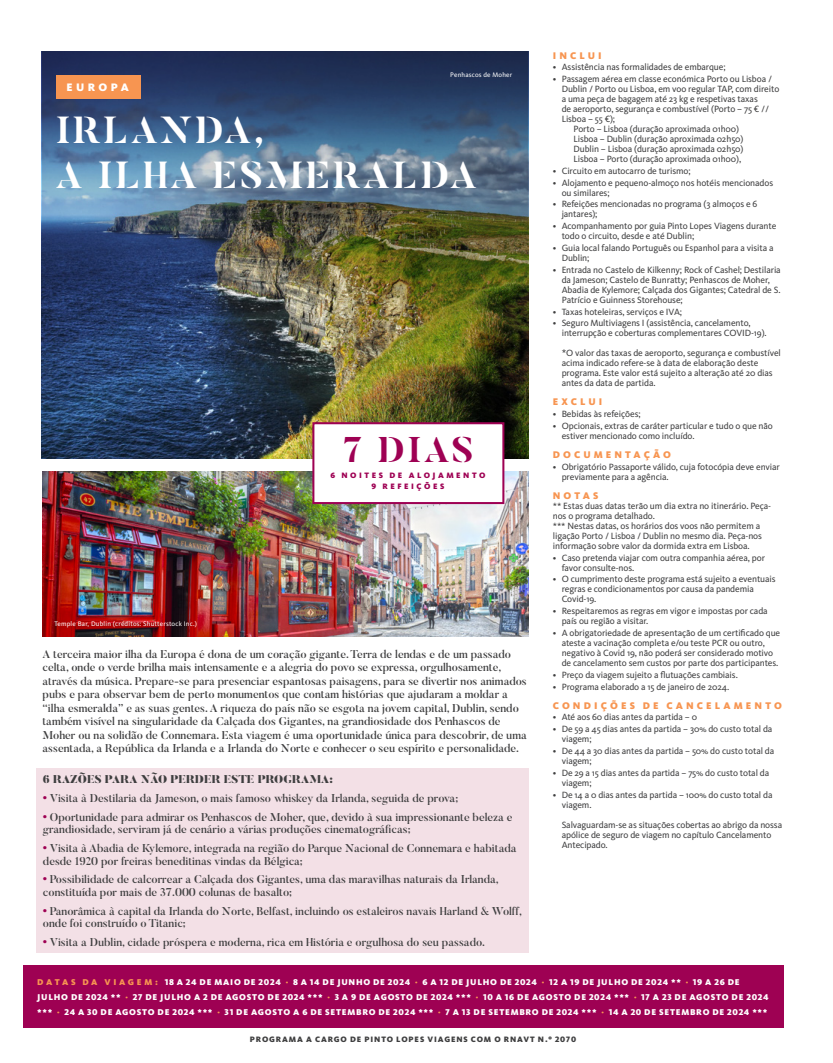
<style>
.page{position:relative;width:833px;height:1063px;background:#fff}
.page>*{position:absolute;margin:0;border:0;box-sizing:border-box;transform-origin:0 0}
.Titulo_branco{font:700 37.5px "Butler Stencil";letter-spacing:.075em;color:#fff}
.Selo_Dias{font:700 35.5px "Butler Stencil";color:#9e0153}
.Texto_Intro{font:500 11.25px/13.5px "Butler";color:#3e3e3f}
.Texto_Intro-2{font:900 11.25px "Butler";color:#3e3e3f}
.Localizacao{font:900 11.25px "Kievit OT";letter-spacing:.305em;color:#fff}
.Bullets_Titulo{font:900 10px "Kievit OT";letter-spacing:.31em;color:#f79551}
.Bullets_Titulo-2{font:9.38px/10px "Kievit OT";letter-spacing:-.01em;color:#3e3e3f}
.Datas_Titulo{font:900 8.75px/15px "Kievit OT";letter-spacing:.08em;color:#fff}
.Numero_Pagina{font:900 8.12px "Kievit OT";letter-spacing:.11em;color:#3e3e3f}
.Selo_alojamneto_refeicoes{font:900 8.12px/11.2px "Kievit OT";letter-spacing:.31em;color:#9e0153;text-align:center}
.Legenda{font:6.88px "Kievit OT";letter-spacing:.025em;color:#fff}
.s1{font-family:"Kievit OT";font-weight:900;font-size:15px;color:#9e0153}
.s2{font-size:10px}
.s3{color:#f79551}
</style>
<div class="page">
<img style="left:43px;top:51px;width:485px;height:408px">
<div style="left:56px;top:76px;width:84px;height:23px;background:#f79551"></div>
<div style="left:23px;top:965px;width:760px;height:63px;background:#9e0153"></div>
<img style="left:43px;top:471px;width:485px;height:165px">
<div style="left:36px;top:768px;width:492px;height:185px;background:#f3e0e6"></div>
<div style="left:312px;top:422px;width:192px;height:82px;background:#fff;border:2px solid #9e0153"></div>
<p class="Localizacao" style="left:66px;top:81px;width:64px">EUROPA</p>
<p class="Legenda" style="left:450px;top:71px;width:63px">Penhascos de Moher</p>
<p class="Titulo_branco" style="left:56px;top:107px;width:210px">IRLANDA,</p>
<p class="Titulo_branco" style="left:56px;top:152px;width:422px">A ILHA ESMERALDA</p>
<p class="Selo_Dias" style="left:343px;top:427px;width:132px">7 DIAS</p>
<p class="Legenda" style="left:54px;top:619px;width:144px">Temple Bar, Dublin (créditos: Shutterstock Inc.)</p>
<p class="Selo_alojamneto_refeicoes" style="left:330px;top:470px;width:156px">6 NOITES DE ALOJAMENTO<br>9 REFEIÇÕES</p>
<p class="Texto_Intro" style="left:43px;top:647px;width:486px">A terceira maior ilha da Europa é dona de um coração gigante. Terra de lendas e de um passado celta, onde o verde brilha mais intensamente e a alegria do povo se expressa, orgulhosamente, através da música. Prepare-se para presenciar espantosas paisagens, para se divertir nos animados pubs e para observar bem de perto monumentos que contam histórias que ajudaram a moldar a “ilha esmeralda” e as suas gentes. A riqueza do país não se esgota na jovem capital, Dublin, sendo também visível na singularidade da Calçada dos Gigantes, na grandiosidade dos Penhascos de Moher ou na solidão de Connemara. Esta viagem é uma oportunidade única para descobrir, de uma assentada, a República da Irlanda e a Irlanda do Norte e conhecer o seu espírito e personalidade.</p>
<p class="Texto_Intro-2" style="left:43px;top:772px;width:291px">6 RAZÕES PARA NÃO PERDER ESTE PROGRAMA:</p>
<p class="Texto_Intro" style="left:43px;top:792px;width:417px"><span class="s1">·</span> Visita à Destilaria da Jameson, o mais famoso whiskey da Irlanda, seguida de prova;</p>
<p class="Texto_Intro" style="left:43px;top:811px;width:471px;line-height:12.5px"><span class="s1">·</span> Oportunidade para admirar os Penhascos de Moher, que, devido à sua impressionante beleza e grandiosidade, serviram já de cenário a várias produções cinematográficas;</p>
<p class="Texto_Intro" style="left:43px;top:842px;width:475px;line-height:12.5px"><span class="s1">·</span> Visita à Abadia de Kylemore, integrada na região do Parque Nacional de Connemara e habitada desde 1920 por freiras beneditinas vindas da Bélgica;</p>
<p class="Texto_Intro" style="left:43px;top:873px;width:457px;line-height:12.5px"><span class="s1">·</span> Possibilidade de calcorrear a Calçada dos Gigantes, uma das maravilhas naturais da Irlanda, constituída por mais de 37.000 colunas de basalto;</p>
<p class="Texto_Intro" style="left:43px;top:905px;width:480px;line-height:12.5px"><span class="s1">·</span> Panorâmica à capital da Irlanda do Norte, Belfast, incluindo os estaleiros navais Harland &amp; Wolff, onde foi construído o Titanic;</p>
<p class="Texto_Intro" style="left:43px;top:935px;width:443px"><span class="s1">·</span> Visita a Dublin, cidade próspera e moderna, rica em História e orgulhosa do seu passado.</p>
<p class="Bullets_Titulo" style="left:553px;top:49px;width:50px">INCLUI</p>
<p class="Bullets_Titulo-2" style="left:553px;top:62px;width:174px">• Assistência nas formalidades de embarque;</p>
<p class="Bullets_Titulo-2" style="left:553px;top:74px;width:221px">• Passagem aérea em classe económica Porto ou Lisboa /</p>
<p class="Bullets_Titulo-2" style="left:561px;top:84px;width:219px">Dublin / Porto ou Lisboa, em voo regular TAP, com direito</p>
<p class="Bullets_Titulo-2" style="left:561px;top:94px;width:198px">a uma peça de bagagem até 23 kg e respetivas taxas</p>
<p class="Bullets_Titulo-2" style="left:561px;top:104px;width:209px">de aeroporto, segurança e combustível (Porto – 75 € //</p>
<p class="Bullets_Titulo-2" style="left:561px;top:114px;width:55px">Lisboa – 55 €);</p>
<p class="Bullets_Titulo-2" style="left:573px;top:124px;width:167px">Porto – Lisboa (duração aproximada 01h00)</p>
<p class="Bullets_Titulo-2" style="left:573px;top:134px;width:171px">Lisboa – Dublin (duração aproximada 02h50)</p>
<p class="Bullets_Titulo-2" style="left:573px;top:144px;width:171px">Dublin – Lisboa (duração aproximada 02h50)</p>
<p class="Bullets_Titulo-2" style="left:573px;top:154px;width:169px">Lisboa – Porto (duração aproximada 01h00),</p>
<p class="Bullets_Titulo-2" style="left:553px;top:166px;width:139px">• Circuito em autocarro de turismo;</p>
<p class="Bullets_Titulo-2" style="left:561px;top:177px;width:213px;text-indent:-9px">• Alojamento e pequeno-almoço nos hotéis mencionados ou similares;</p>
<p class="Bullets_Titulo-2" style="left:561px;top:199px;width:197px;text-indent:-9px">• Refeições mencionadas no programa (3 almoços e 6 jantares);</p>
<p class="Bullets_Titulo-2" style="left:561px;top:221px;width:216px;text-indent:-9px">• Acompanhamento por guia Pinto Lopes Viagens durante todo o circuito, desde e até Dublin;</p>
<p class="Bullets_Titulo-2" style="left:561px;top:243px;width:213px;text-indent:-9px">• Guia local falando Português ou Espanhol para a visita a<br>Dublin;</p>
<p class="Bullets_Titulo-2" style="left:561px;top:265px;width:221px;text-indent:-9px">• Entrada no Castelo de Kilkenny; Rock of Cashel; Destilaria da Jameson; Castelo de Bunratty; Penhascos de Moher, Abadia de Kylemore; Calçada dos Gigantes; Catedral de S.<br>Patrício e Guinness Storehouse;</p>
<p class="Bullets_Titulo-2" style="left:553px;top:306px;width:131px">• Taxas hoteleiras, serviços e IVA;</p>
<p class="Bullets_Titulo-2" style="left:561px;top:318px;width:206px;text-indent:-9px">• Seguro Multiviagens I (assistência, cancelamento, interrupção e coberturas complementares COVID-19).</p>
<p class="Bullets_Titulo-2" style="left:561px;top:348px;width:221px"><span class="s2">*</span>O valor das taxas de aeroporto, segurança e combustível acima indicado refere-se à data de elaboração deste programa. Este valor está sujeito a alteração até 20 dias antes da data de partida.</p>
<p class="Bullets_Titulo" style="left:553px;top:396px;width:51px">EXCLUI</p>
<p class="Bullets_Titulo-2" style="left:553px;top:409px;width:89px">• Bebidas às refeições;</p>
<p class="Bullets_Titulo-2" style="left:561px;top:421px;width:213px;text-indent:-9px">• Opcionais, extras de caráter particular e tudo o que não estiver mencionado como incluído.</p>
<p class="Bullets_Titulo" style="left:553px;top:449px;width:120px">DOCUMENTAÇÃO</p>
<p class="Bullets_Titulo-2" style="left:561px;top:462px;width:220px;text-indent:-9px">• Obrigatório Passaporte válido, cuja fotocópia deve enviar previamente para a agência.</p>
<p class="Bullets_Titulo" style="left:553px;top:490px;width:47px">NOTAS</p>
<p class="Bullets_Titulo-2" style="left:553px;top:501px;width:220px">** Estas duas datas terão um dia extra no itinerário. Peça&shy;nos o programa detalhado.<br>*** Nestas datas, os horários dos voos não permitem a ligação Porto / Lisboa / Dublin no mesmo dia. Peça-nos informação sobre valor da dormida extra em Lisboa.</p>
<p class="Bullets_Titulo-2" style="left:561px;top:552px;width:205px;text-indent:-9px">• Caso pretenda viajar com outra companhia aérea, por favor consulte-nos.</p>
<p class="Bullets_Titulo-2" style="left:561px;top:574px;width:215px;text-indent:-9px">• O cumprimento deste programa está sujeito a eventuais regras e condicionamentos por causa da pandemia<br>Covid-19.</p>
<p class="Bullets_Titulo-2" style="left:561px;top:606px;width:207px;text-indent:-9px">• Respeitaremos as regras em vigor e impostas por cada país ou região a visitar.</p>
<p class="Bullets_Titulo-2" style="left:561px;top:628px;width:220px;text-indent:-9px">• A obrigatoriedade de apresentação de um certificado que ateste a vacinação completa e/ou teste PCR ou outro, negativo à Covid 19, não poderá ser considerado motivo de cancelamento sem custos por parte dos participantes.</p>
<p class="Bullets_Titulo-2" style="left:553px;top:670px;width:186px">• Preço da viagem sujeito a flutuações cambiais.</p>
<p class="Bullets_Titulo-2" style="left:553px;top:681px;width:178px">• Programa elaborado a 15 de janeiro de 2024.</p>
<p class="Bullets_Titulo" style="left:553px;top:699px;width:230px">CONDIÇÕES DE CANCELAMENTO</p>
<p class="Bullets_Titulo-2" style="left:553px;top:712px;width:146px">• Até aos 60 dias antes da partida – 0</p>
<p class="Bullets_Titulo-2" style="left:561px;top:724px;width:212px;text-indent:-9px">• De 59 a 45 dias antes da partida – 30% do custo total da viagem;</p>
<p class="Bullets_Titulo-2" style="left:561px;top:746px;width:214px;text-indent:-9px">• De 44 a 30 dias antes da partida – 50% do custo total da viagem;</p>
<p class="Bullets_Titulo-2" style="left:561px;top:768px;width:209px;text-indent:-9px">• De 29 a 15 dias antes da partida – 75% do custo total da viagem;</p>
<p class="Bullets_Titulo-2" style="left:561px;top:789px;width:212px;text-indent:-9px">• De 14 a 0 dias antes da partida – 100% do custo total da viagem.</p>
<p class="Bullets_Titulo-2" style="left:561px;top:819px;width:222px">Salvaguardam-se as situações cobertas ao abrigo da nossa apólice de seguro de viagem no capítulo Cancelamento<br>Antecipado.</p>
<p class="Datas_Titulo" style="left:37px;top:974px;width:733px"><span class="s3">D A T A S D A V I A G E M :</span> 18 A 24 DE MAIO DE 2024 <span class="s3">·</span> 8 A 14 DE JUNHO DE 2024 <span class="s3">·</span> 6 A 12 DE JULHO DE 2024 <span class="s3">·</span> 12 A 19 DE JULHO DE 2024 ** <span class="s3">·</span> 19 A 26 DE<br>JULHO DE 2024 ** <span class="s3">·</span> 27 DE JULHO A 2 DE AGOSTO DE 2024 *** <span class="s3">·</span> 3 A 9 DE AGOSTO DE 2024 *** <span class="s3">·</span> 10 A 16 DE AGOSTO DE 2024 *** <span class="s3">·</span> 17 A 23 DE AGOSTO DE 2024 *** <span class="s3">·</span> 24 A 30 DE AGOSTO DE 2024 *** <span class="s3">·</span> 31 DE AGOSTO A 6 DE SETEMBRO DE 2024 *** <span class="s3">·</span> 7 A 13 DE SETEMBRO DE 2024 *** <span class="s3">·</span> 14 A 20 DE SETEMBRO DE 2024 ***</p>
<p class="Numero_Pagina" style="left:250px;top:1034px;width:328px">PROGRAMA A CARGO DE PINTO LOPES VIAGENS COM O RNAVT N.º 2070</p>
</div>
